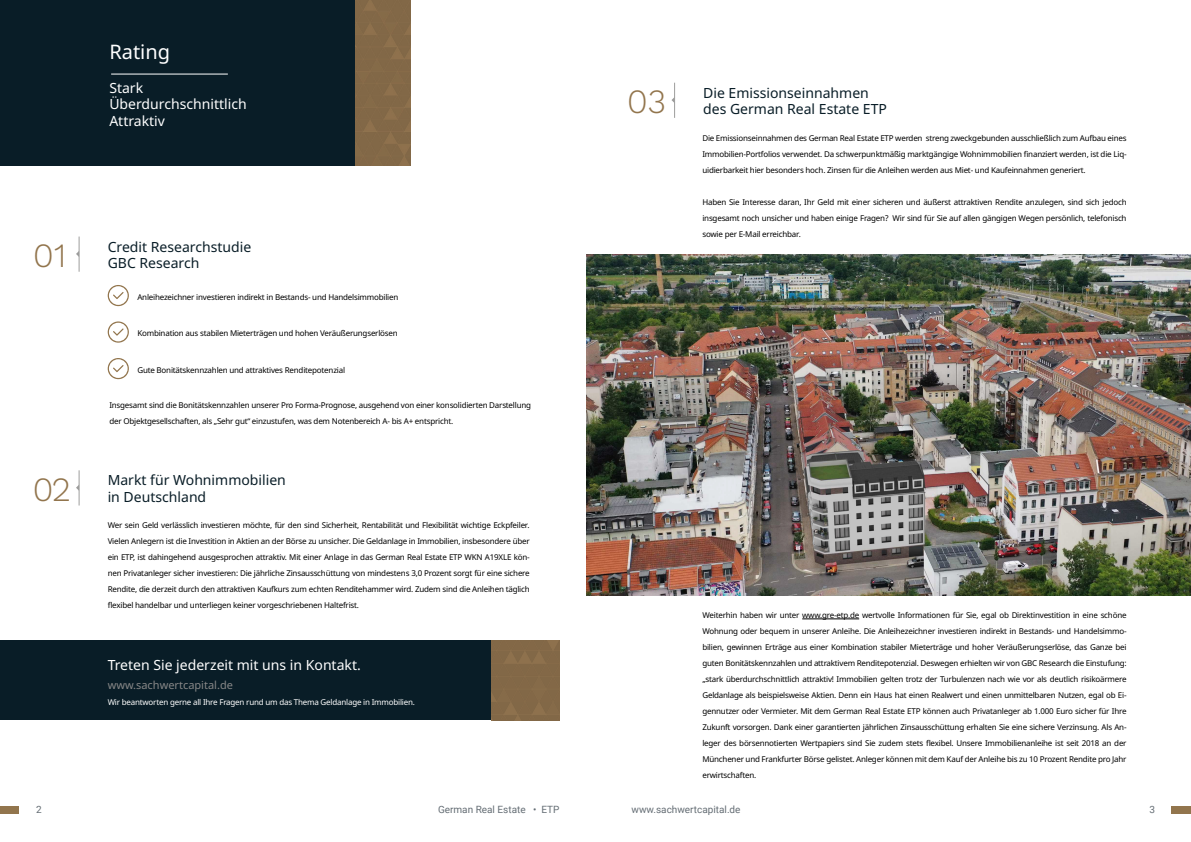
<style>
.page{position:relative;width:1191px;height:842px;background:#fff}
.page>*{position:absolute;margin:0;border:0;box-sizing:border-box;transform-origin:0 0}
.t1{font:300 34px "Work Sans";color:#92754d}
.t2{font:20px "Noto Sans";color:#fff}
.t3{font:14px/16.8px "Noto Sans";color:#091d27}
.t4{font:14px/16.8px "Noto Sans";color:#fff}
.t5{font:11px "Noto Sans";color:#878787}
.t6{font:10px "Roboto";color:#646d74}
.t7{font:8px/16px "Noto Sans";letter-spacing:-.025em;color:#000;text-align:justify}
.t8{font:8px "Noto Sans";letter-spacing:-.025em;color:#fff}
</style>
<div class="page">
<div style="left:1171px;top:806px;width:20px;height:7px;background:#92754d"></div>
<div style="left:0;top:806px;width:19px;height:7px;background:#92754d"></div>
<div style="left:0;top:641px;width:560px;height:79px;background:#091d27"></div>
<div style="left:0;top:0;width:356px;height:166px;background:#091d27"></div>
<img style="left:356px;top:0;width:55px;height:166px">
<hr style="left:111px;top:74px;width:117px;height:1px;background:#fff">
<svg style="left:108px;top:285px;width:21px;height:21px"></svg>
<svg style="left:108px;top:321px;width:21px;height:22px"></svg>
<svg style="left:108px;top:358px;width:21px;height:21px"></svg>
<hr style="left:79px;top:237px;width:1px;height:35px;background:#9d9d9c">
<svg style="left:76px;top:251px;width:3px;height:6px"></svg>
<hr style="left:79px;top:470px;width:1px;height:35px;background:#9d9d9c">
<svg style="left:76px;top:485px;width:3px;height:6px"></svg>
<img style="left:587px;top:254px;width:604px;height:341px">
<img style="left:491px;top:641px;width:69px;height:79px">
<hr style="left:674px;top:83px;width:1px;height:35px;background:#9d9d9c">
<hr style="left:802px;top:619px;width:57px;height:1px;background:#000">
<h2 class="t2" style="left:109px;top:38px;width:62px">Rating</h2>
<h3 class="t4" style="left:109px;top:79px;width:139px">Stark<br>Überdurchschnittlich<br>Attraktiv</h3>
<h1 class="t1" style="left:33px;top:235px;width:35px">01</h1>
<h1 class="t1" style="left:33px;top:469px;width:39px">02</h1>
<h3 class="t3" style="left:108px;top:238px;width:145px">Credit Researchstudie</h3>
<h3 class="t3" style="left:108px;top:255px;width:93px">GBC Research</h3>
<p class="t7" style="left:137px;top:289px;width:262px">Anleihezeichner investieren indirekt in Bestands- und Handelsimmobilien</p>
<p class="t7" style="left:137px;top:326px;width:262px">Kombination aus stabilen Mieterträgen und hohen Veräußerungserlösen</p>
<p class="t7" style="left:137px;top:362px;width:209px">Gute Bonitätskennzahlen und attraktives Renditepotenzial</p>
<p class="t7" style="left:109px;top:398px;width:423px">Insgesamt sind die Bonitätskennzahlen unserer Pro Forma-Prognose, ausgehend von einer konsolidierten Darstellung der Objektgesellschaften, als „Sehr gut“ einzustufen, was dem Notenbereich A- bis A+ entspricht.</p>
<h3 class="t3" style="left:108px;top:472px;width:180px">Markt für Wohnimmobilien</h3>
<h3 class="t3" style="left:108px;top:489px;width:100px">in Deutschland</h3>
<p class="t7" style="left:108px;top:517px;width:423px">Wer sein Geld verlässlich investieren möchte, für den sind Sicherheit, Rentabilität und Flexibilität wichtige Eckpfeiler.<br>Vielen Anlegern ist die Investition in Aktien an der Börse zu unsicher. Die Geldanlage in Immobilien, insbesondere über ein ETP, ist dahingehend ausgesprochen attraktiv. Mit einer Anlage in das German Real Estate ETP WKN A19XLE kön&shy;nen Privatanleger sicher investieren: Die jährliche Zinsausschüttung von mindestens 3,0 Prozent sorgt für eine sichere Rendite, die derzeit durch den attraktiven Kaufkurs zum echten Renditehammer wird. Zudem sind die Anleihen täglich flexibel handelbar und unterliegen keiner vorgeschriebenen Haltefrist.</p>
<h3 class="t4" style="left:108px;top:657px;width:255px">Treten Sie jederzeit mit uns in Kontakt.</h3>
<h3 class="t5" style="left:108px;top:677px;width:127px">www.sachwertcapital.de</h3>
<p class="t8" style="left:108px;top:696px;width:309px">Wir beantworten gerne all Ihre Fragen rund um das Thema Geldanlage in Immobilien.</p>
<h1 class="t1" style="left:627px;top:82px;width:41px">03</h1>
<h3 class="t3" style="left:703px;top:84px;width:185px">Die Emissionseinnahmen des German Real Estate ETP</h3>
<p class="t7" style="left:702px;top:130px;width:426px">Die Emissionseinnahmen des German Real Estate ETP werden streng zweckgebunden ausschließlich zum Aufbau eines Immobilien-Portfolios verwendet. Da schwerpunktmäßig marktgängige Wohnimmobilien finanziert werden, ist die Liq&shy;uidierbarkeit hier besonders hoch. Zinsen für die Anleihen werden aus Miet- und Kaufeinnahmen generiert.</p>
<p class="t7" style="left:702px;top:194px;width:426px">Haben Sie Interesse daran, Ihr Geld mit einer sicheren und äußerst attraktiven Rendite anzulegen, sind sich jedoch insgesamt noch unsicher und haben einige Fragen? Wir sind für Sie auf allen gängigen Wegen persönlich, telefonisch sowie per E-Mail erreichbar.</p>
<p class="t7" style="left:702px;top:607px;width:426px">Weiterhin haben wir unter www.gre-etp.de wertvolle Informationen für Sie, egal ob Direktinvestition in eine schöne Wohnung oder bequem in unserer Anleihe. Die Anleihezeichner investieren indirekt in Bestands- und Handelsimmo&shy;bilien, gewinnen Erträge aus einer Kombination stabiler Mieterträge und hoher Veräußerungserlöse, das Ganze bei guten Bonitätskennzahlen und attraktivem Renditepotenzial. Deswegen erhielten wir von GBC Research die Einstufung: „stark überdurchschnittlich attraktiv! Immobilien gelten trotz der Turbulenzen nach wie vor als deutlich risikoärmere Geldanlage als beispielsweise Aktien. Denn ein Haus hat einen Realwert und einen unmittelbaren Nutzen, egal ob Ei&shy;gennutzer oder Vermieter. Mit dem German Real Estate ETP können auch Privatanleger ab 1.000 Euro sicher für Ihre Zukunft vorsorgen. Dank einer garantierten jährlichen Zinsausschüttung erhalten Sie eine sichere Verzinsung. Als An&shy;leger des börsennotierten Wertpapiers sind Sie zudem stets flexibel. Unsere Immobilienanleihe ist seit 2018 an der Münchener und Frankfurter Börse gelistet. Anleger können mit dem Kauf der Anleihe bis zu 10 Prozent Rendite pro Jahr erwirtschaften.</p>
<p class="t6" style="left:36px;top:803px;width:7px">2</p>
<p class="t6" style="left:438px;top:803px;width:123px">German Real Estate • ETP</p>
<p class="t6" style="left:631px;top:803px;width:111px">www.sachwertcapital.de</p>
<p class="t6" style="left:1149px;top:803px;width:7px">3</p>
</div>
